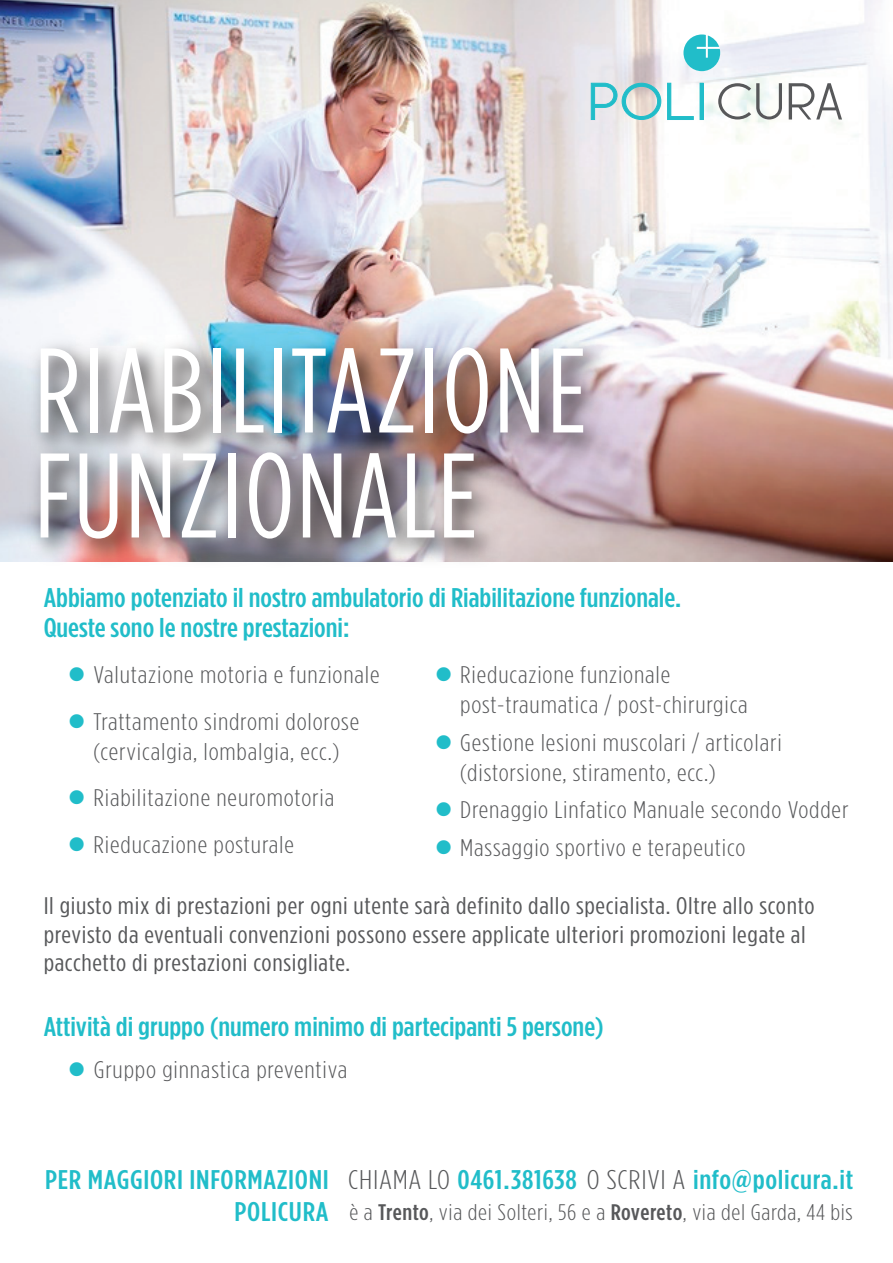
<style>
.page{position:relative;width:893px;height:1263px;background:#fff}
.page>*{position:absolute;margin:0;border:0;box-sizing:border-box;transform-origin:0 0}
.t1{font:120px/105px "Gotham Condensed";letter-spacing:.02em;color:#fff}
.t2{font:500 27px/30px "Gotham Condensed";color:#21bdc9;scale:1.15 1}
.t3{font:500 27px "Gotham Condensed";letter-spacing:.02em;color:#21bdc9;scale:1.17 1}
.t4{font:300 24px/30px "Gotham Condensed";letter-spacing:.03em;color:#57585a;scale:1.15 1}
.t5{font:24px/28.5px "Gotham Condensed";letter-spacing:.025em;color:#57585a;scale:1.15 1}
.t6{font:300 22.5px "Gotham Condensed";letter-spacing:.025em;color:#57585a;scale:1.15 1}
.s1{color:#21bdc9}
.s2{font-weight:300;color:#57585a}
.s3{font-weight:500;font-size:27px;color:#21bdc9}
.s4{font-weight:500}
</style>
<div class="page">
<img style="left:0;top:0;width:893px;height:562px">
<svg style="left:591px;top:83px;width:70px;height:37px;background:#aad5d8"></svg>
<svg style="left:667px;top:83px;width:27px;height:37px"></svg>
<div style="left:699px;top:83px;width:5px;height:37px;background:#21bdc9"></div>
<svg style="left:718px;top:83px;width:64px;height:36px"></svg>
<svg style="left:789px;top:83px;width:53px;height:36px"></svg>
<svg style="left:683px;top:34px;width:37px;height:37px"></svg>
<img style="left:17px;top:313px;width:606px;height:249px">
<h1 class="t1" style="left:34px;top:336px;width:553px">RIABILITAZIONE<br>FUNZIONALE</h1>
<p class="t2" style="left:44px;top:582px;width:556px">Abbiamo potenziato il nostro ambulatorio di Riabilitazione funzionale.<br>Queste sono le nostre prestazioni:</p>
<p class="t4" style="left:68px;top:659px;width:273px"><span class="s1">●</span> Valutazione motoria e funzionale</p>
<p class="t4" style="left:68px;top:706px;width:255px;text-align:center"><span class="s1">●</span> Trattamento sindromi dolorose (cervicalgia, lombalgia, ecc.)</p>
<p class="t4" style="left:68px;top:782px;width:233px"><span class="s1">●</span> Riabilitazione neuromotoria</p>
<p class="t4" style="left:68px;top:829px;width:198px"><span class="s1">●</span> Rieducazione posturale</p>
<p class="t4" style="left:460px;top:659px;width:252px;text-indent:-26px"><span class="s1">●</span> Rieducazione funzionale post-traumatica / post-chirurgica</p>
<p class="t4" style="left:460px;top:727px;width:281px;text-indent:-26px"><span class="s1">●</span> Gestione lesioni muscolari / articolari (distorsione, stiramento, ecc.)</p>
<p class="t4" style="left:435px;top:794px;width:361px"><span class="s1">●</span> Drenaggio Linfatico Manuale secondo Vodder</p>
<p class="t4" style="left:435px;top:832px;width:272px"><span class="s1">●</span> Massaggio sportivo e terapeutico</p>
<p class="t5" style="left:44px;top:891px;width:672px">Il giusto mix di prestazioni per ogni utente sarà definito dallo specialista. Oltre allo sconto previsto da eventuali convenzioni possono essere applicate ulteriori promozioni legate al pacchetto di prestazioni consigliate.</p>
<p class="t2" style="left:44px;top:1011px;width:489px">Attività di gruppo (numero minimo di partecipanti 5 persone)</p>
<p class="t4" style="left:68px;top:1054px;width:245px"><span class="s1">●</span> Gruppo ginnastica preventiva</p>
<p class="t3" style="left:45px;top:1165px;width:692px">PER MAGGIORI INFORMAZIONI <span class="s2">CHIAMA LO</span> 0461.381638 <span class="s2">O SCRIVI A</span> info@policura.it</p>
<p class="t6" style="left:234px;top:1200px;width:539px"><span class="s3">POLICURA</span> è a <span class="s4">Trento</span>, via dei Solteri, 56 e a <span class="s4">Rovereto</span>, via del Garda, 44 bis</p>
</div>
